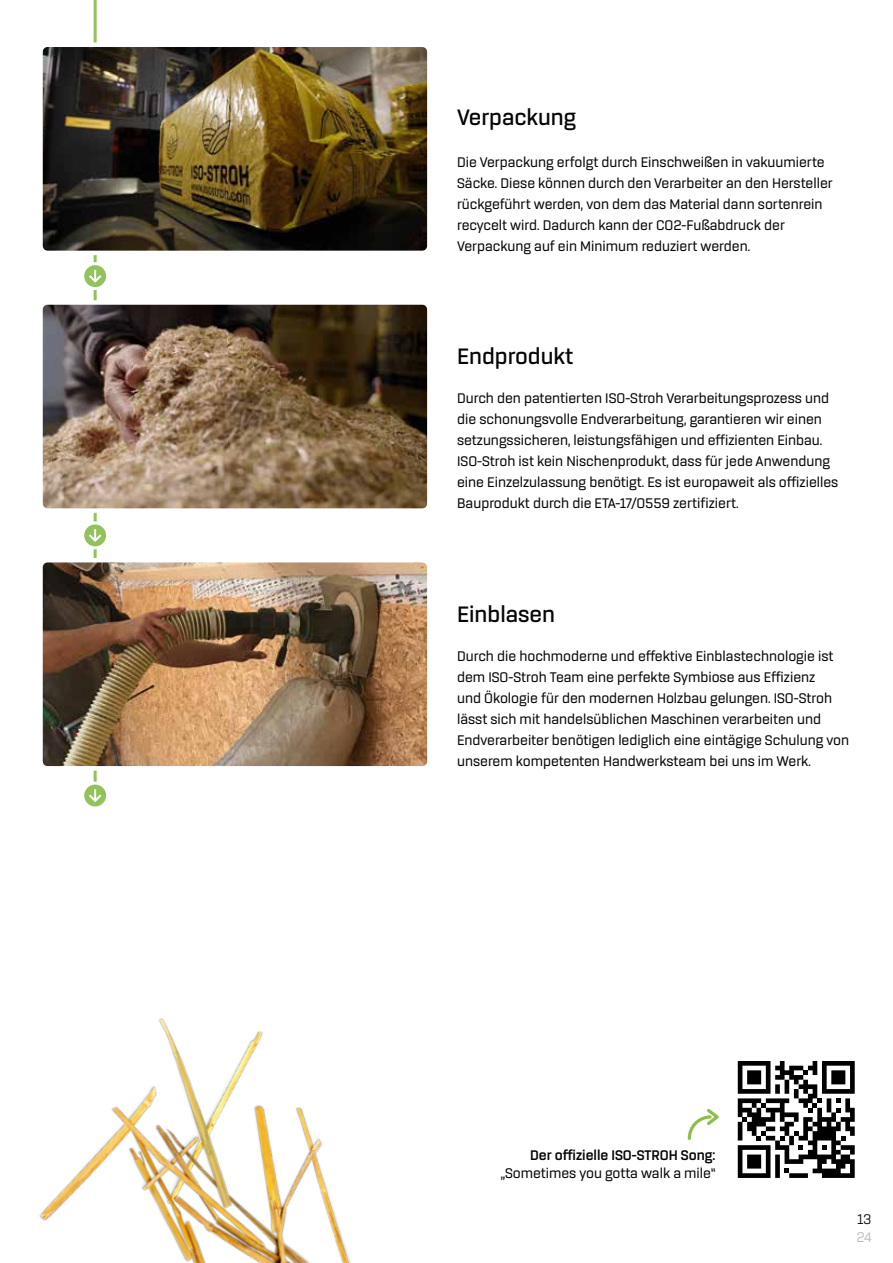
<style>
.page{position:relative;width:893px;height:1263px;background:#fff}
.page>*{position:absolute;margin:0;border:0;box-sizing:border-box;transform-origin:0 0}
.t1{font:600 24px "Rogan";color:#040505}
.t2{font:500 15px/21px "Rogan";color:#040505}
.t3{font:700 15px "Rogan";color:#040505}
.t4{font:15px "Rogan";color:#000}
.t5{font:15px "Rogan";color:#b8b8b8}
</style>
<div class="page">
<hr style="left:94px;top:0;width:3px;height:808px;background:#92c25b">
<img style="left:43px;top:48px;width:384px;height:202px">
<div style="left:38px;top:43px;width:394px;height:212px;border:4px solid #fff;border-radius:7px"></div>
<img style="left:43px;top:305px;width:384px;height:203px">
<div style="left:38px;top:300px;width:394px;height:213px;border:4px solid #fff;border-radius:7px"></div>
<img style="left:43px;top:563px;width:384px;height:202px">
<div style="left:38px;top:558px;width:394px;height:212px;border:4px solid #fff;border-radius:7px"></div>
<svg style="left:738px;top:1061px;width:117px;height:117px"></svg>
<svg style="left:688px;top:1109px;width:31px;height:31px"></svg>
<img style="left:39px;top:1018px;width:312px;height:245px">
<svg style="left:85px;top:525px;width:20px;height:20px"></svg>
<div style="left:81px;top:521px;width:28px;height:28px;border:3px solid #fff;border-radius:50%"></div>
<svg style="left:85px;top:266px;width:20px;height:20px"></svg>
<div style="left:81px;top:262px;width:28px;height:28px;border:3px solid #fff;border-radius:50%"></div>
<svg style="left:85px;top:786px;width:20px;height:19px"></svg>
<div style="left:81px;top:782px;width:28px;height:27px;border:3px solid #fff;border-radius:50%"></div>
<h1 class="t1" style="left:457px;top:103px;width:120px">Verpackung</h1>
<p class="t2" style="left:457px;top:151px;width:377px">Die Verpackung erfolgt durch Einschweißen in vakuumierte Säcke. Diese können durch den Verarbeiter an den Hersteller rückgeführt werden, von dem das Material dann sortenrein recycelt wird. Dadurch kann der CO2-Fußabdruck der Verpackung auf ein Minimum reduziert werden.</p>
<h1 class="t1" style="left:457px;top:343px;width:118px">Endprodukt</h1>
<p class="t2" style="left:457px;top:388px;width:383px">Durch den patentierten ISO-Stroh Verarbeitungsprozess und die schonungsvolle Endverarbeitung, garantieren wir einen setzungssicheren, leistungsfähigen und effizienten Einbau.<br>ISO-Stroh ist kein Nischenprodukt, dass für jede Anwendung eine Einzelzulassung benötigt. Es ist europaweit als offizielles Bauprodukt durch die ETA-17/0559 zertifiziert.</p>
<h1 class="t1" style="left:457px;top:601px;width:99px">Einblasen</h1>
<p class="t2" style="left:457px;top:646px;width:393px">Durch die hochmoderne und effektive Einblastechnologie ist dem ISO-Stroh Team eine perfekte Symbiose aus Effizienz<br>und Ökologie für den modernen Holzbau gelungen. ISO-Stroh lässt sich mit handelsüblichen Maschinen verarbeiten und Endverarbeiter benötigen lediglich eine eintägige Schulung von unserem kompetenten Handwerksteam bei uns im Werk.</p>
<p class="t3" style="left:530px;top:1146px;width:187px">Der offizielle ISO-STROH Song:</p>
<p class="t2" style="left:501px;top:1162px;width:216px">„Sometimes you gotta walk a mile“</p>
<p class="t4" style="left:857px;top:1210px;width:16px">13</p>
<p class="t5" style="left:856px;top:1228px;width:17px">24</p>
</div>
